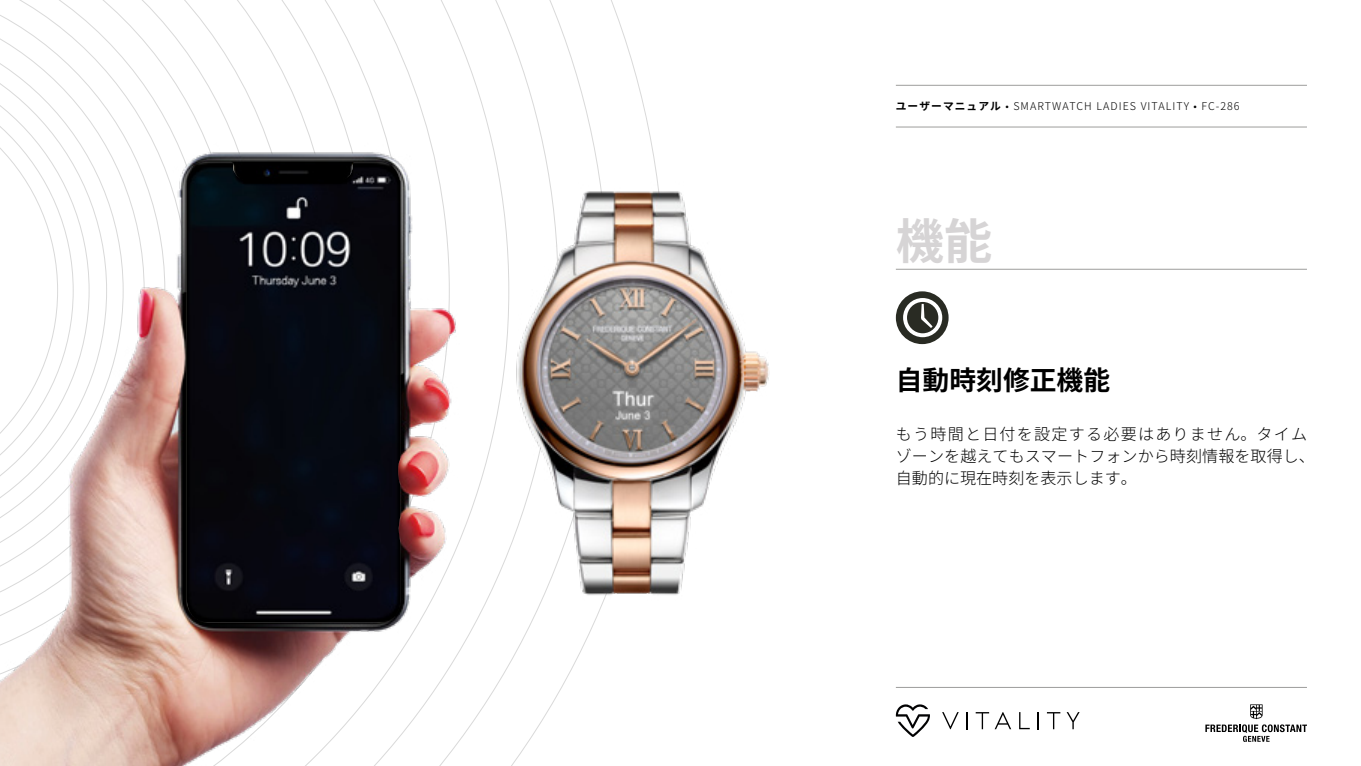
<style>
.page{position:relative;width:1361px;height:766px;background:#fff}
.page>*{position:absolute;margin:0;border:0;box-sizing:border-box;transform-origin:0 0}
.t1{font:700 48.15px "Noto Sans JP";color:#d6d4d5}
.t2{font:700 26.85px "Noto Sans JP";color:#000}
.t3{font:300 16.05px/21.6px "Noto Sans JP";letter-spacing:.005em;color:#000}
.t4{font:300 10.65px "Noto Sans JP";letter-spacing:.1em;color:#000}
.s1{font-weight:700}
</style>
<div class="page">
<hr style="left:896px;top:269px;width:411px;height:1px;background:#9d9d9c">
<svg style="left:1205px;top:704px;width:102px;height:37px"></svg>
<hr style="left:896px;top:687px;width:411px;height:1px;background:#9d9d9c">
<svg style="left:942px;top:712px;width:16px;height:17px"></svg>
<svg style="left:966px;top:712px;width:2px;height:17px"></svg>
<svg style="left:975px;top:712px;width:36px;height:17px"></svg>
<svg style="left:1019px;top:712px;width:10px;height:17px"></svg>
<svg style="left:1037px;top:712px;width:2px;height:17px"></svg>
<svg style="left:1047px;top:712px;width:13px;height:17px"></svg>
<svg style="left:1066px;top:712px;width:13px;height:17px"></svg>
<svg style="left:896px;top:704px;width:34px;height:32px"></svg>
<div style="left:896px;top:291px;width:52px;height:53px;background:#292b23;border-radius:50%"></div>
<svg style="left:903px;top:298px;width:39px;height:39px"></svg>
<img style="left:566px;top:97px;width:203px;height:583px">
<img style="left:0;top:0;width:566px;height:765px">
<img style="left:187px;top:160px;width:213px;height:462px">
<hr style="left:896px;top:127px;width:411px;height:1px;background:#9d9d9c">
<hr style="left:896px;top:85px;width:411px;height:1px;background:#9d9d9c">
<p class="t4" style="left:896px;top:100px;width:345px"><span class="s1">ユーザーマニュアル</span> • SMARTWATCH LADIES VITALITY • FC-286</p>
<h1 class="t1" style="left:896px;top:214px;width:98px">機能</h1>
<h2 class="t2" style="left:896px;top:365px;width:216px">自動時刻修正機能</h2>
<p class="t3" style="left:896px;top:424px;width:421px">もう時間と日付を設定する必要はありません。タイムゾーンを越えてもスマートフォンから時刻情報を取得し、自動的に現在時刻を表示します。</p>
</div>
